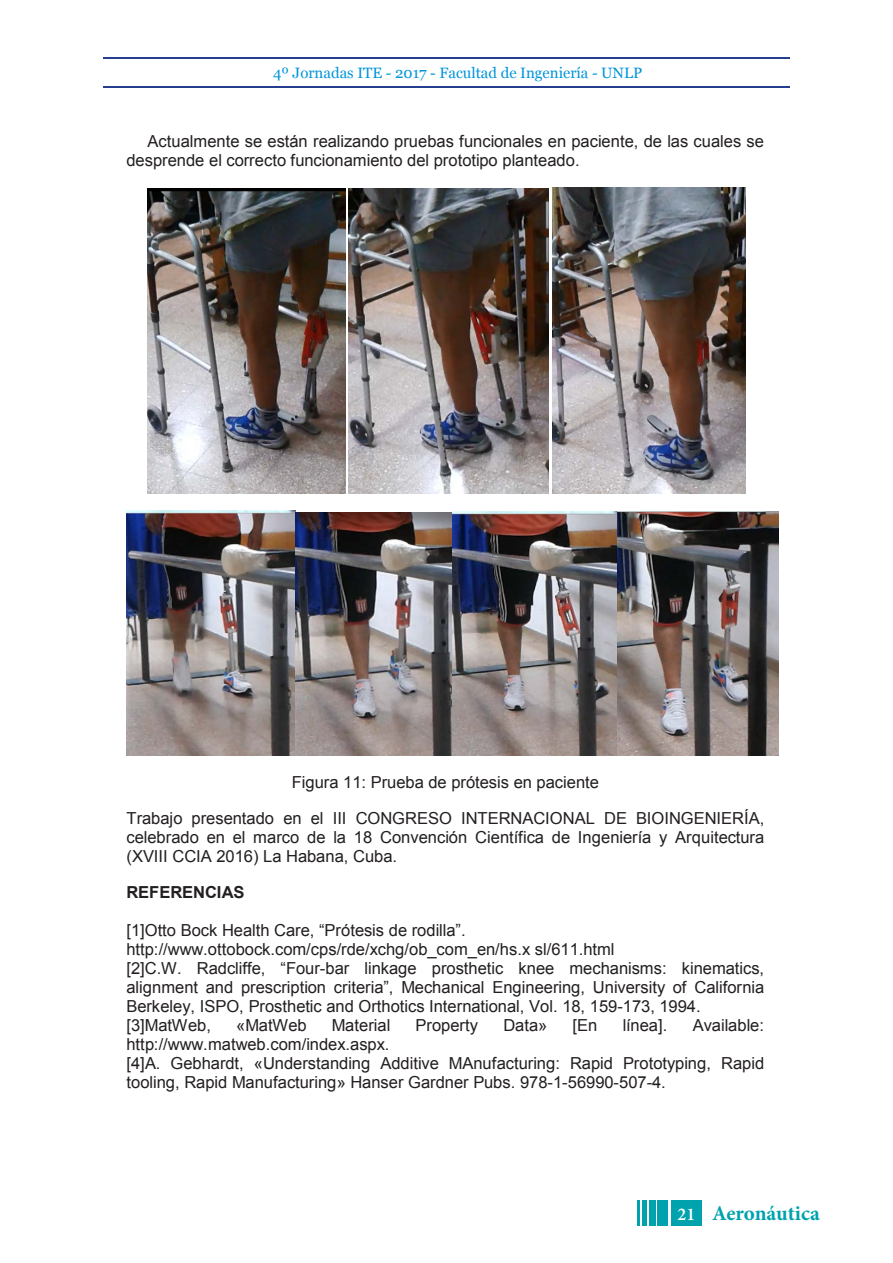
<style>
.page{position:relative;width:893px;height:1263px;background:#fff}
.page>*{position:absolute;margin:0;border:0;box-sizing:border-box;transform-origin:0 0}
.t1{font:700 21px "Minion Pro";letter-spacing:-.005em;color:#00a3ad}
.t2{font:16.5px/18.9px "Arial";color:#231f20}
.t3{font:700 16.5px "Arial";letter-spacing:-.005em;color:#231f20}
.t4{font:15px "Georgia";color:#0095d9}
.s1{font-weight:600;font-size:18px;color:#fff}
</style>
<div class="page">
<div style="left:671px;top:1200px;width:31px;height:26px;background:#00a3ad"></div>
<div style="left:658px;top:1200px;width:10px;height:26px;background:#00a3ad"></div>
<div style="left:649px;top:1200px;width:6px;height:26px;background:#00a3ad"></div>
<div style="left:642px;top:1200px;width:5px;height:26px;background:#00a3ad"></div>
<hr style="left:638px;top:1200px;width:2px;height:26px;background:#00a3ad">
<hr style="left:103px;top:57px;width:687px;height:1px;background:#253f8e">
<hr style="left:103px;top:87px;width:687px;height:1px;background:#253f8e">
<img style="left:126px;top:510px;width:652px;height:245px">
<img style="left:553px;top:187px;width:192px;height:306px">
<img style="left:349px;top:188px;width:199px;height:305px">
<img style="left:148px;top:188px;width:197px;height:305px">
<p class="t4" style="left:273px;top:64px;width:371px">4º Jornadas ITE - 2017 - Facultad de Ingeniería - UNLP</p>
<p class="t2" style="left:126px;top:132px;width:639px;text-indent:21px">Actualmente se están realizando pruebas funcionales en paciente, de las cuales se desprende el correcto funcionamiento del prototipo planteado.</p>
<p class="t2" style="left:292px;top:773px;width:309px">Figura 11: Prueba de prótesis en paciente</p>
<p class="t2" style="left:126px;top:809px;width:639px;text-align:justify">Trabajo presentado en el III CONGRESO INTERNACIONAL DE BIOINGENIERÍA, celebrado en el marco de la 18 Convención Científica de Ingeniería y Arquitectura (XVIII CCIA 2016) La Habana, Cuba.</p>
<p class="t3" style="left:126px;top:881px;width:120px">REFERENCIAS</p>
<p class="t2" style="left:126px;top:921px;width:639px">[1]Otto Bock Health Care, “Prótesis de rodilla”. http://www.ottobock.com/cps/rde/xchg/ob_com_en/hs.x sl/611.html<br>[2]C.W. Radcliffe, “Four-bar linkage prosthetic knee mechanisms: kinematics, alignment and prescription criteria”, Mechanical Engineering, University of California Berkeley, ISPO, Prosthetic and Orthotics International, Vol. 18, 159-173, 1994. [3]MatWeb,</p>
<p class="t2" style="left:236px;top:1016px;width:72px">«MatWeb</p>
<p class="t2" style="left:332px;top:1016px;width:60px">Material</p>
<p class="t2" style="left:415px;top:1016px;width:64px">Property</p>
<p class="t2" style="left:503px;top:1016px;width:46px">Data»</p>
<p class="t2" style="left:573px;top:1016px;width:26px">[En</p>
<p class="t2" style="left:623px;top:1016px;width:46px">línea].</p>
<p class="t2" style="left:693px;top:1016px;width:73px">Available:</p>
<p class="t2" style="left:126px;top:1035px;width:639px">http://www.matweb.com/index.aspx.<br>[4]A. Gebhardt, «Understanding Additive MAnufacturing: Rapid Prototyping, Rapid tooling, Rapid Manufacturing» Hanser Gardner Pubs. 978-1-56990-507-4.</p>
<p class="t1" style="left:677px;top:1198px;width:144px"><span class="s1">21</span> Aeronáutica</p>
</div>
